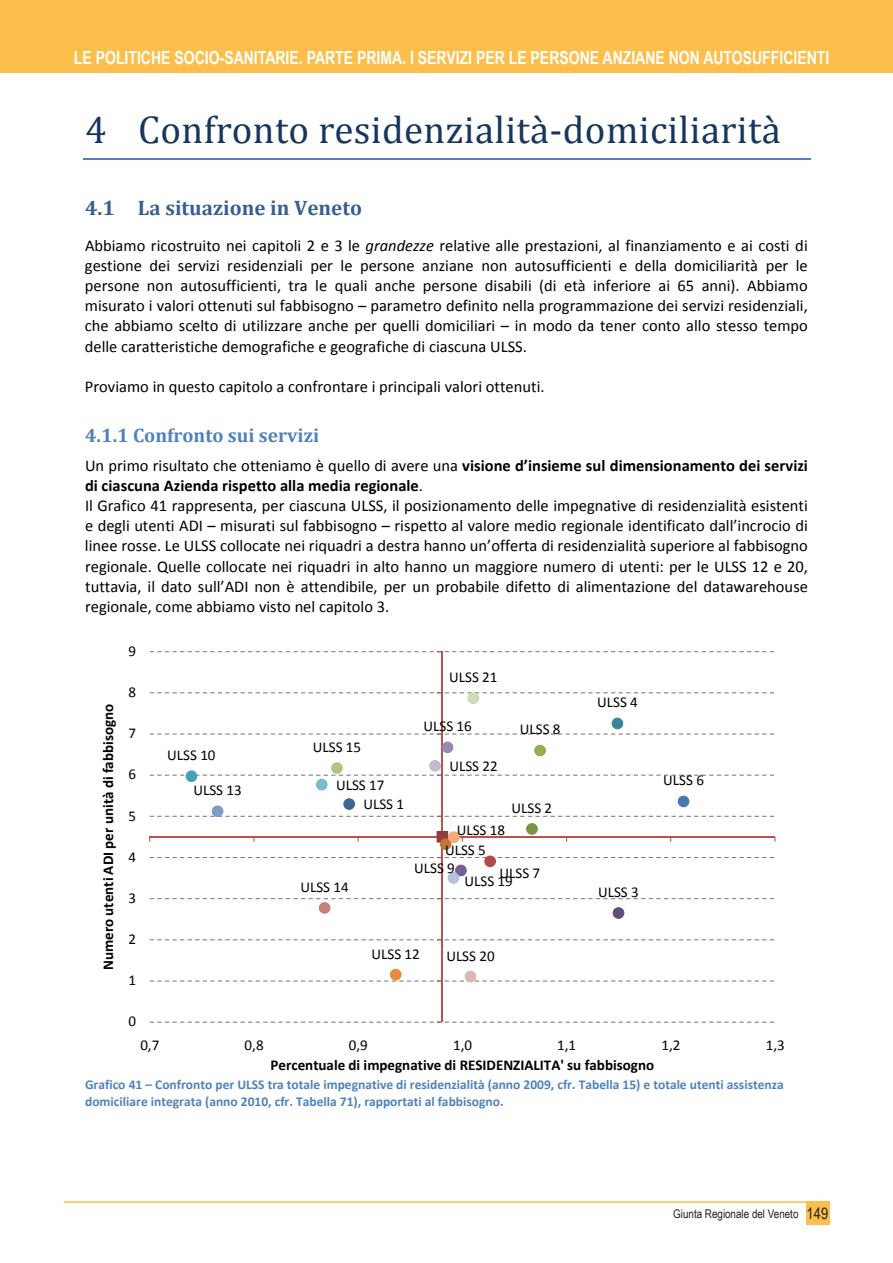
<style>
.page{position:relative;width:893px;height:1263px;background:#fff}
.page>*{position:absolute;margin:0;border:0;box-sizing:border-box;transform-origin:0 0}
.t1{font:39px "Cambria";letter-spacing:.01em;color:#17365d}
.t2{font:700 21px "Cambria";color:#365f91}
.t3{font:700 19.5px "Cambria";color:#4f82bd}
.t4{font:700 18px "Arial Narrow";color:#fff;scale:.95 1}
.t5{font:16.5px/20.1px "Calibri";color:#000;text-align:justify}
.t6{font:15px "Calibri";color:#000}
.t7{font:700 15px "Calibri";color:#000}
.t8{font:700 13.5px/16.5px "Calibri";color:#4f82bd}
.t9{font:12px "Arial Narrow";color:#231f20}
.s1{font-style:italic}
.s2{font-weight:700}
.s3{font-size:15.75px}
</style>
<div class="page">
<div style="left:0;top:0;width:893px;height:72px;background:#fdbf4c"></div>
<hr style="left:64px;top:1201px;width:765px;height:2px;background:#fdbf4c">
<div style="left:806px;top:1201px;width:23px;height:24px;background:#fdbf4c"></div>
<hr style="left:83px;top:158px;width:727px;height:1px;background:#4f82bd">
<svg style="left:150px;top:651px;width:624px;height:372px"></svg>
<hr style="left:441px;top:652px;width:1px;height:370px;background:#c0504d">
<hr style="left:150px;top:836px;width:625px;height:1px;background:#c0504d">
<svg style="left:343px;top:798px;width:12px;height:12px"></svg>
<svg style="left:526px;top:823px;width:12px;height:12px"></svg>
<svg style="left:613px;top:907px;width:11px;height:12px"></svg>
<svg style="left:612px;top:718px;width:11px;height:11px"></svg>
<svg style="left:678px;top:796px;width:11px;height:11px"></svg>
<svg style="left:484px;top:855px;width:12px;height:12px"></svg>
<svg style="left:534px;top:745px;width:12px;height:11px"></svg>
<svg style="left:186px;top:770px;width:11px;height:12px"></svg>
<svg style="left:390px;top:969px;width:11px;height:11px"></svg>
<svg style="left:212px;top:805px;width:11px;height:12px"></svg>
<svg style="left:319px;top:902px;width:11px;height:12px"></svg>
<svg style="left:442px;top:742px;width:11px;height:11px"></svg>
<svg style="left:316px;top:762px;width:27px;height:28px"></svg>
<svg style="left:437px;top:831px;width:26px;height:19px"></svg>
<svg style="left:448px;top:865px;width:19px;height:19px"></svg>
<svg style="left:465px;top:971px;width:11px;height:11px"></svg>
<svg style="left:467px;top:692px;width:12px;height:12px"></svg>
<svg style="left:429px;top:760px;width:12px;height:16px"></svg>
<p class="t4" style="left:74px;top:47px;width:797px">LE POLITICHE SOCIO-SANITARIE. PARTE PRIMA. I SERVIZI PER LE PERSONE ANZIANE NON AUTOSUFFICIENTI</p>
<p class="t1" style="left:85px;top:107px;width:697px">4 Confronto residenzialità‐domiciliarità</p>
<p class="t2" style="left:85px;top:195px;width:278px">4.1 La situazione in Veneto</p>
<p class="t5" style="left:85px;top:234px;width:724px">Abbiamo ricostruito nei capitoli 2 e 3 le <span class="s1">grandezze</span> relative alle prestazioni, al finanziamento e ai costi di gestione dei servizi residenziali per le persone anziane non autosufficienti e della domiciliarità per le persone non autosufficienti, tra le quali anche persone disabili (di età inferiore ai 65 anni). Abbiamo misurato i valori ottenuti sul fabbisogno – parametro definito nella programmazione dei servizi residenziali, che abbiamo scelto di utilizzare anche per quelli domiciliari – in modo da tener conto allo stesso tempo delle caratteristiche demografiche e geografiche di ciascuna ULSS.</p>
<p class="t5" style="left:85px;top:375px;width:461px">Proviamo in questo capitolo a confrontare i principali valori ottenuti.</p>
<p class="t3" style="left:85px;top:423px;width:236px">4.1.1 Confronto sui servizi</p>
<p class="t5" style="left:85px;top:454px;width:725px;text-align:left">Un primo risultato che otteniamo è quello di avere una <span class="s2">visione d’insieme sul dimensionamento dei servizi di ciascuna Azienda rispetto alla media regionale</span>.<br>Il Grafico 41 rappresenta, per ciascuna ULSS, il posizionamento delle impegnative di residenzialità esistenti e degli utenti ADI – misurati sul fabbisogno – rispetto al valore medio regionale identificato dall’incrocio di linee rosse. Le ULSS collocate nei riquadri a destra hanno un’offerta di residenzialità superiore al fabbisogno regionale. Quelle collocate nei riquadri in alto hanno un maggiore numero di utenti: per le ULSS 12 e 20, tuttavia, il dato sull’ADI non è attendibile, per un probabile difetto di alimentazione del datawarehouse regionale, come abbiamo visto nel capitolo 3.</p>
<p class="t7" style="left:99px;top:970px;width:268px;rotate:-90deg">Numero utenti ADI per unità di fabbisogno</p>
<p class="t6" style="left:128px;top:642px;width:9px">9</p>
<p class="t6" style="left:128px;top:683px;width:9px">8</p>
<p class="t6" style="left:128px;top:724px;width:9px">7</p>
<p class="t6" style="left:128px;top:765px;width:9px">6</p>
<p class="t6" style="left:128px;top:806px;width:9px">5</p>
<p class="t6" style="left:128px;top:847px;width:9px">4</p>
<p class="t6" style="left:128px;top:889px;width:9px">3</p>
<p class="t6" style="left:128px;top:930px;width:9px">2</p>
<p class="t6" style="left:128px;top:971px;width:9px">1</p>
<p class="t6" style="left:128px;top:1012px;width:9px">0</p>
<p class="t6" style="left:167px;top:746px;width:50px">ULSS 10</p>
<p class="t6" style="left:193px;top:781px;width:50px">ULSS 13</p>
<p class="t6" style="left:313px;top:738px;width:50px">ULSS 15</p>
<p class="t6" style="left:336px;top:775px;width:50px">ULSS 17</p>
<p class="t6" style="left:449px;top:668px;width:50px">ULSS 21</p>
<p class="t6" style="left:423px;top:717px;width:50px">ULSS 16</p>
<p class="t6" style="left:449px;top:757px;width:50px">ULSS 22</p>
<p class="t6" style="left:520px;top:720px;width:42px">ULSS 8</p>
<p class="t6" style="left:363px;top:795px;width:42px">ULSS 1</p>
<p class="t6" style="left:512px;top:799px;width:42px">ULSS 2</p>
<p class="t6" style="left:457px;top:821px;width:50px">ULSS 18</p>
<p class="t6" style="left:300px;top:878px;width:50px">ULSS 14</p>
<p class="t6" style="left:445px;top:841px;width:42px">ULSS 5</p>
<p class="t6" style="left:414px;top:858px;width:42px">ULSS 9</p>
<p class="t6" style="left:499px;top:864px;width:42px">ULSS 7</p>
<p class="t6" style="left:464px;top:871px;width:50px">ULSS 19</p>
<p class="t6" style="left:372px;top:944px;width:50px">ULSS 12</p>
<p class="t6" style="left:446px;top:946px;width:50px">ULSS 20</p>
<p class="t6" style="left:597px;top:693px;width:42px">ULSS 4</p>
<p class="t6" style="left:663px;top:771px;width:42px">ULSS 6</p>
<p class="t6" style="left:598px;top:883px;width:42px">ULSS 3</p>
<p class="t6" style="left:140px;top:1036px;width:21px">0,7</p>
<p class="t6" style="left:245px;top:1036px;width:21px">0,8</p>
<p class="t6" style="left:349px;top:1036px;width:21px">0,9</p>
<p class="t6" style="left:453px;top:1036px;width:21px">1,0</p>
<p class="t6" style="left:557px;top:1036px;width:21px">1,1</p>
<p class="t6" style="left:661px;top:1036px;width:21px">1,2</p>
<p class="t6" style="left:766px;top:1036px;width:21px">1,3</p>
<p class="t7" style="left:271px;top:1056px;width:385px">Percentuale di impegnative di RESIDENZIALITA' su fabbisogno</p>
<p class="t8" style="left:85px;top:1076px;width:700px">Grafico 41 – Confronto per ULSS tra totale impegnative di residenzialità (anno 2009, cfr. Tabella 15) e totale utenti assistenza domiciliare integrata (anno 2010, cfr. Tabella 71), rapportati al fabbisogno.</p>
<p class="t9" style="left:673px;top:1206px;width:157px">Giunta Regionale del Veneto <span class="s3">149</span></p>
</div>
